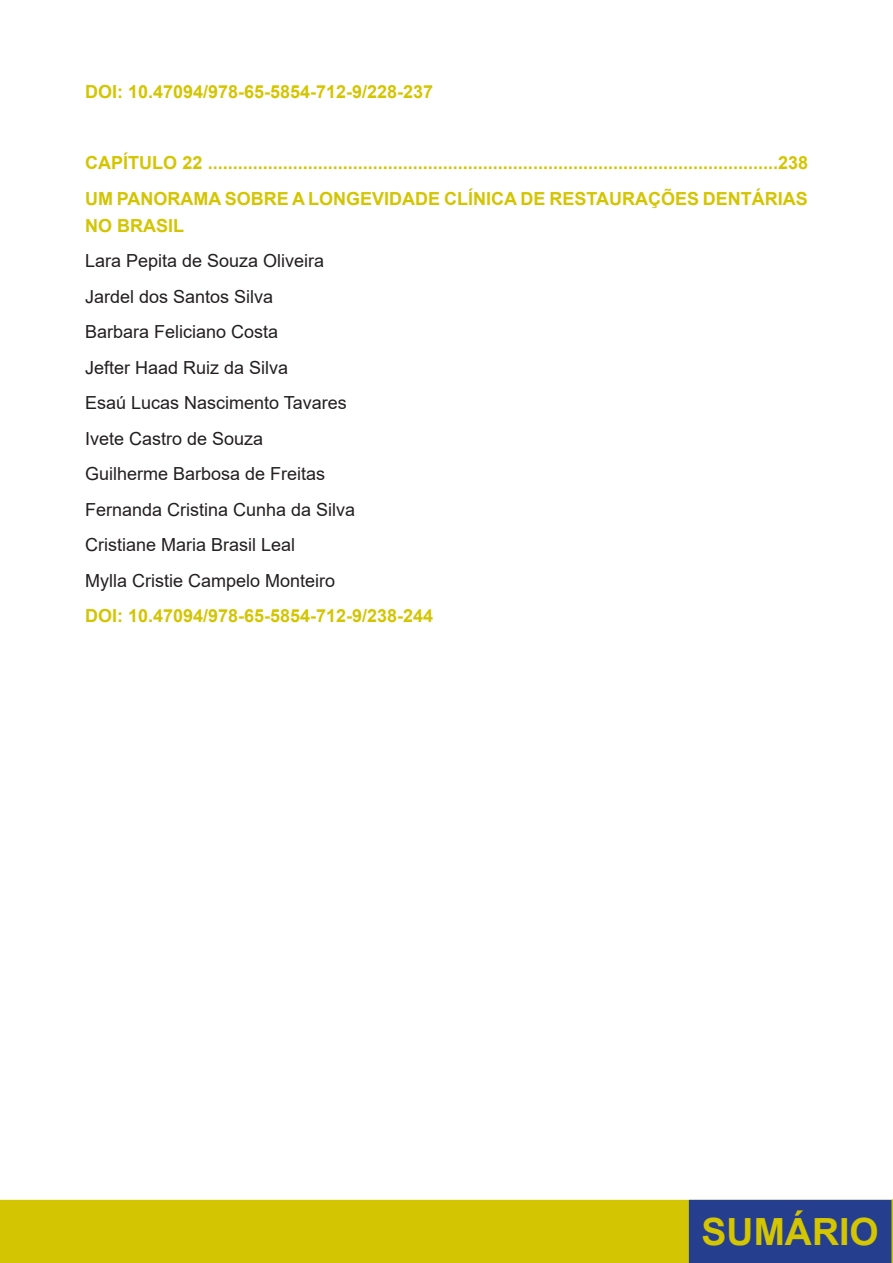
<style>
.page{position:relative;width:893px;height:1263px;background:#fff}
.page>*{position:absolute;margin:0;border:0;box-sizing:border-box;transform-origin:0 0}
.t1{font:700 37.5px "Arial";color:#d3c501}
.t2{font:700 18px/27px "Arial";color:#d3c501}
.t3{font:18px "Arial";color:#231f20}
</style>
<div class="page">
<div style="left:0;top:1200px;width:893px;height:63px;background:#d3c501"></div>
<div style="left:690px;top:1200px;width:201px;height:62px;background:#253f8e"></div>
<div style="left:689px;top:1200px;width:202px;height:63px;border:2px solid #253f8e"></div>
<p class="t2" style="left:85px;top:79px;width:350px">DOI: 10.47094/978-65-5854-712-9/228-237</p>
<p class="t2" style="left:85px;top:150px;width:725px">CAPÍTULO 22 ..................................................................................................................238</p>
<p class="t2" style="left:85px;top:185px;width:724px">UM PANORAMA SOBRE A LONGEVIDADE CLÍNICA DE RESTAURAÇÕES DENTÁRIAS<br>NO BRASIL</p>
<p class="t3" style="left:85px;top:248px;width:241px">Lara Pepita de Souza Oliveira</p>
<p class="t3" style="left:85px;top:284px;width:190px">Jardel dos Santos Silva</p>
<p class="t3" style="left:85px;top:319px;width:195px">Barbara Feliciano Costa</p>
<p class="t3" style="left:85px;top:355px;width:205px">Jefter Haad Ruiz da Silva</p>
<p class="t3" style="left:85px;top:390px;width:263px">Esaú Lucas Nascimento Tavares</p>
<p class="t3" style="left:85px;top:426px;width:180px">Ivete Castro de Souza</p>
<p class="t3" style="left:85px;top:461px;width:242px">Guilherme Barbosa de Freitas</p>
<p class="t3" style="left:85px;top:497px;width:272px">Fernanda Cristina Cunha da Silva</p>
<p class="t3" style="left:85px;top:532px;width:212px">Cristiane Maria Brasil Leal</p>
<p class="t3" style="left:85px;top:568px;width:252px">Mylla Cristie Campelo Monteiro</p>
<p class="t2" style="left:85px;top:603px;width:350px">DOI: 10.47094/978-65-5854-712-9/238-244</p>
<h1 class="t1" style="left:702px;top:1205px;width:179px">SUMÁRIO</h1>
</div>
